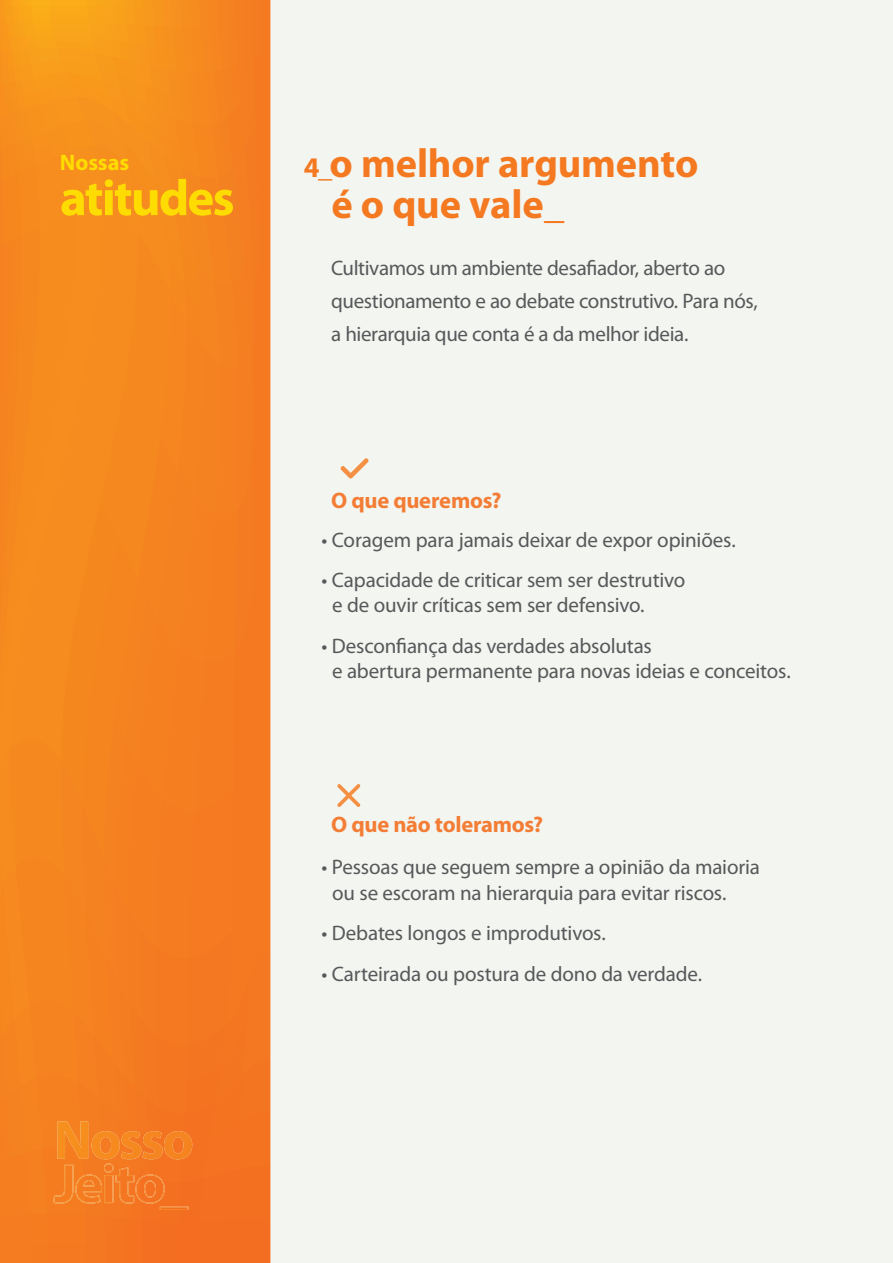
<style>
.page{position:relative;width:893px;height:1263px;background:#f3f5f0}
.page>*{position:absolute;margin:0;border:0;box-sizing:border-box;transform-origin:0 0}
.t1{font:700 51px "Myriad Pro";letter-spacing:-.035em;color:#ffdc01}
.t2{font:700 40.5px/41.4px "Myriad Pro";letter-spacing:-.005em;color:#f47921}
.t3{font:700 22.5px "Myriad Pro";letter-spacing:-.01em;color:#f37d35}
.t4{font:700 22.5px "Myriad Pro";letter-spacing:-.005em;color:#ffdc01}
.t5{font:21px/25.2px "Myriad Pro";letter-spacing:-.01em;color:#57585a}
.s1{font-size:28.5px}
</style>
<div class="page">
<svg style="left:0;top:0;width:270px;height:1263px;background:#f5831f"></svg>
<svg style="left:340px;top:458px;width:29px;height:20px"></svg>
<svg style="left:337px;top:784px;width:23px;height:23px"></svg>
<img style="left:57px;top:1121px;width:31px;height:38px">
<img style="left:92px;top:1131px;width:100px;height:28px">
<img style="left:53px;top:1165px;width:21px;height:39px">
<img style="left:75px;top:1174px;width:27px;height:29px">
<img style="left:104px;top:1163px;width:10px;height:40px">
<img style="left:116px;top:1167px;width:18px;height:36px">
<img style="left:135px;top:1174px;width:30px;height:30px">
<img style="left:160px;top:1206px;width:28px;height:4px">
<p class="t4" style="left:60px;top:149px;width:71px">Nossas</p>
<h2 class="t2" style="left:331px;top:143px;width:369px;text-indent:-28px"><span class="s1">4_</span>o melhor argumento é o que vale_</h2>
<p class="t5" style="left:331px;top:251px;width:428px;line-height:33px">Cultivamos um ambiente desafiador, aberto ao questionamento e ao debate construtivo. Para nós, a hierarquia que conta é a da melhor ideia.</p>
<h1 class="t1" style="left:60px;top:169px;width:176px">atitudes</h1>
<p class="t3" style="left:331px;top:488px;width:172px">O que queremos?</p>
<p class="t5" style="left:322px;top:527px;width:416px">• Coragem para jamais deixar de expor opiniões.</p>
<p class="t5" style="left:332px;top:568px;width:355px;text-indent:-10px">• Capacidade de criticar sem ser destrutivo e de ouvir críticas sem ser defensivo.</p>
<p class="t5" style="left:332px;top:634px;width:460px;text-indent:-10px">• Desconfiança das verdades absolutas<br>e abertura permanente para novas ideias e conceitos.</p>
<p class="t3" style="left:331px;top:812px;width:214px">O que não toleramos?</p>
<p class="t5" style="left:332px;top:855px;width:429px;text-indent:-10px">• Pessoas que seguem sempre a opinião da maioria ou se escoram na hierarquia para evitar riscos.</p>
<p class="t5" style="left:322px;top:921px;width:286px">• Debates longos e improdutivos.</p>
<p class="t5" style="left:322px;top:961px;width:382px">• Carteirada ou postura de dono da verdade.</p>
</div>
